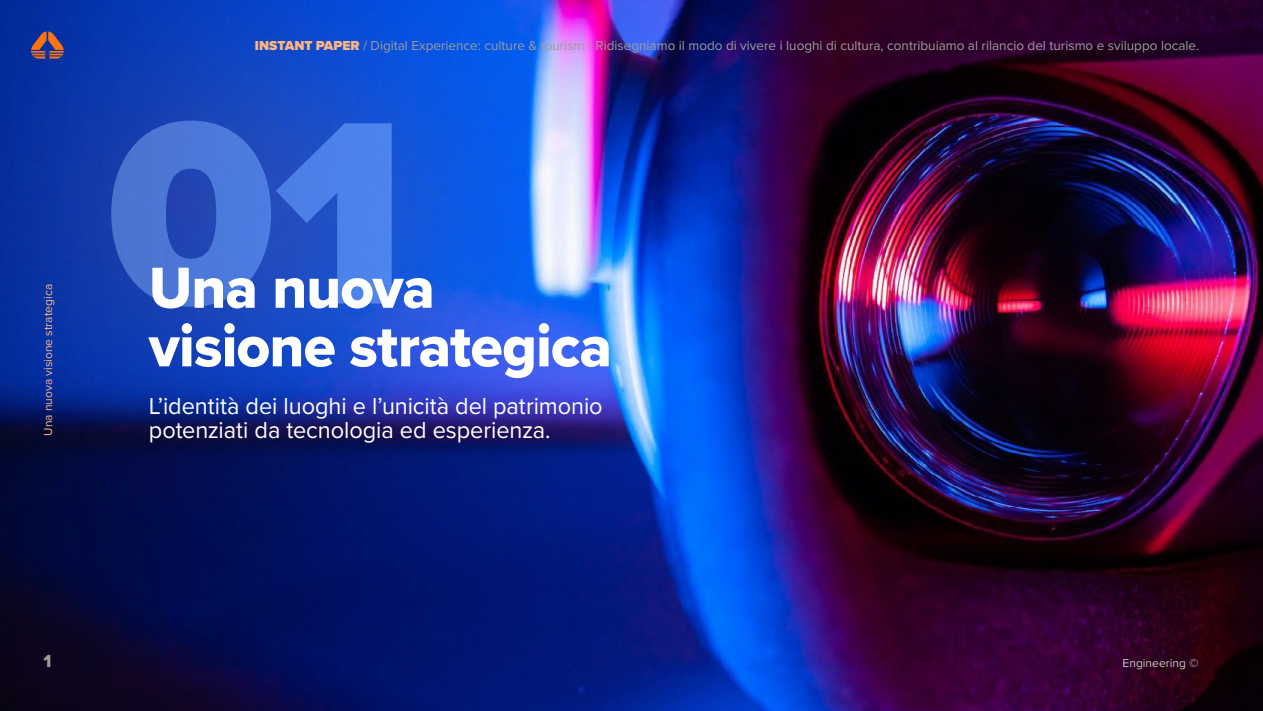
<style>
.page{position:relative;width:1263px;height:711px;background:#fff}
.page>*{position:absolute;margin:0;border:0;box-sizing:border-box;transform-origin:0 0}
.t1{font:900 270px "Proxima Nova";color:#fff}
.t2{font:60px/58.5px "Proxima Nova Extrabld";letter-spacing:-.015em;color:#fff}
.t3{font:24px/24px "Proxima Nova";letter-spacing:-.005em;color:#fff}
.t4{font:18px "Proxima Nova Extrabld";color:#9d9d9c}
.t5{font:13.5px "Proxima Nova";color:#9d9d9c}
.t6{font:12px "Proxima Nova";color:#feb988}
.t7{font:12px "Proxima Nova";color:#c6c6c6}
.s1{font-weight:900;color:#feb988}
</style>
<div class="page">
<img style="left:0;top:0;width:1263px;height:710px">
<div style="left:0;top:0;width:634px;height:545px;background:#fe7311;opacity:.75"></div>
<p class="t6" style="left:39px;top:435px;width:153px;rotate:-90deg">Una nuova visione strategica</p>
<p class="t5" style="left:255px;top:36px;width:946px"><span class="s1">INSTANT PAPER</span> / Digital Experience: culture &amp; tourism / Ridisegniamo il modo di vivere i luoghi di cultura, contribuiamo al rilancio del turismo e sviluppo locale.</p>
<h1 class="t1" style="left:106px;top:12px;width:301px">01</h1>
<h2 class="t2" style="left:149px;top:257px;width:465px">Una nuova visione strategica</h2>
<h3 class="t3" style="left:149px;top:393px;width:455px">L’identità dei luoghi e l’unicità del patrimonio potenziati da tecnologia ed esperienza.</h3>
<h3 class="t4" style="left:43px;top:647px;width:10px">1</h3>
<p class="t7" style="left:1122px;top:653px;width:77px">Engineering ©</p>
</div>
